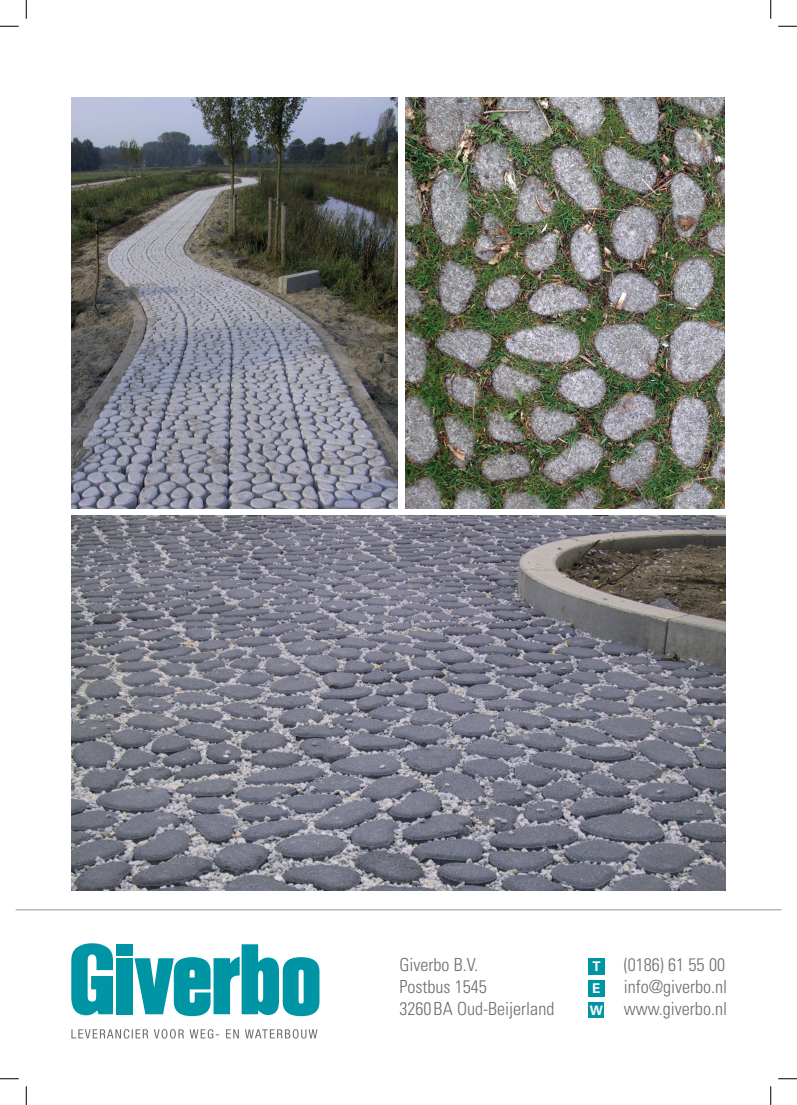
<style>
.page{position:relative;width:797px;height:1105px;background:#fff}
.page>*{position:absolute;margin:0;border:0;box-sizing:border-box;transform-origin:0 0}
.t1{font:300 condensed 18px/21.6px "Univers";color:#6c6d70}
.t2{font:700 13.5px "Univers LT Std";color:#fff}
.t3{font:700 13.38px "Univers LT Std";color:#fff}
.t4{font:700 13px "Univers LT Std";color:#fff}
</style>
<div class="page">
<hr style="left:16px;top:909px;width:765px;height:1px;background:#939598">
<div style="left:588px;top:980px;width:16px;height:16px;background:#0095a4"></div>
<div style="left:588px;top:1002px;width:16px;height:16px;background:#0095a4"></div>
<div style="left:588px;top:958px;width:16px;height:16px;background:#0095a4"></div>
<div style="left:117px;top:944px;width:16px;height:12px;background:#0095a4"></div>
<div style="left:117px;top:958px;width:16px;height:56px;background:#0095a4"></div>
<svg style="left:134px;top:944px;width:185px;height:72px"></svg>
<svg style="left:71px;top:943px;width:42px;height:73px"></svg>
<svg style="left:71px;top:1029px;width:246px;height:9px"></svg>
<img style="left:71px;top:97px;width:326px;height:411px">
<img style="left:71px;top:515px;width:654px;height:376px">
<img style="left:405px;top:97px;width:319px;height:411px">
<svg style="left:0;top:25px;width:19px;height:2px"></svg>
<svg style="left:778px;top:25px;width:19px;height:2px"></svg>
<svg style="left:0;top:1078px;width:19px;height:1px"></svg>
<svg style="left:778px;top:1078px;width:19px;height:1px"></svg>
<svg style="left:25px;top:0;width:2px;height:19px"></svg>
<svg style="left:25px;top:1086px;width:2px;height:19px"></svg>
<svg style="left:770px;top:0;width:1px;height:19px"></svg>
<svg style="left:770px;top:1086px;width:1px;height:19px"></svg>
<p class="t1" style="left:399px;top:954px;width:80px">Giverbo B.V.</p>
<p class="t3" style="left:592px;top:958px;width:10px">T</p>
<p class="t1" style="left:399px;top:976px;width:156px">Postbus 1545<br>3260 BA Oud-Beijerland</p>
<p class="t2" style="left:592px;top:980px;width:10px">E</p>
<p class="t4" style="left:590px;top:1003px;width:15px">W</p>
<p class="t1" style="left:623px;top:954px;width:105px">(0186) 61 55 00 info@giverbo.nl www.giverbo.nl</p>
</div>
